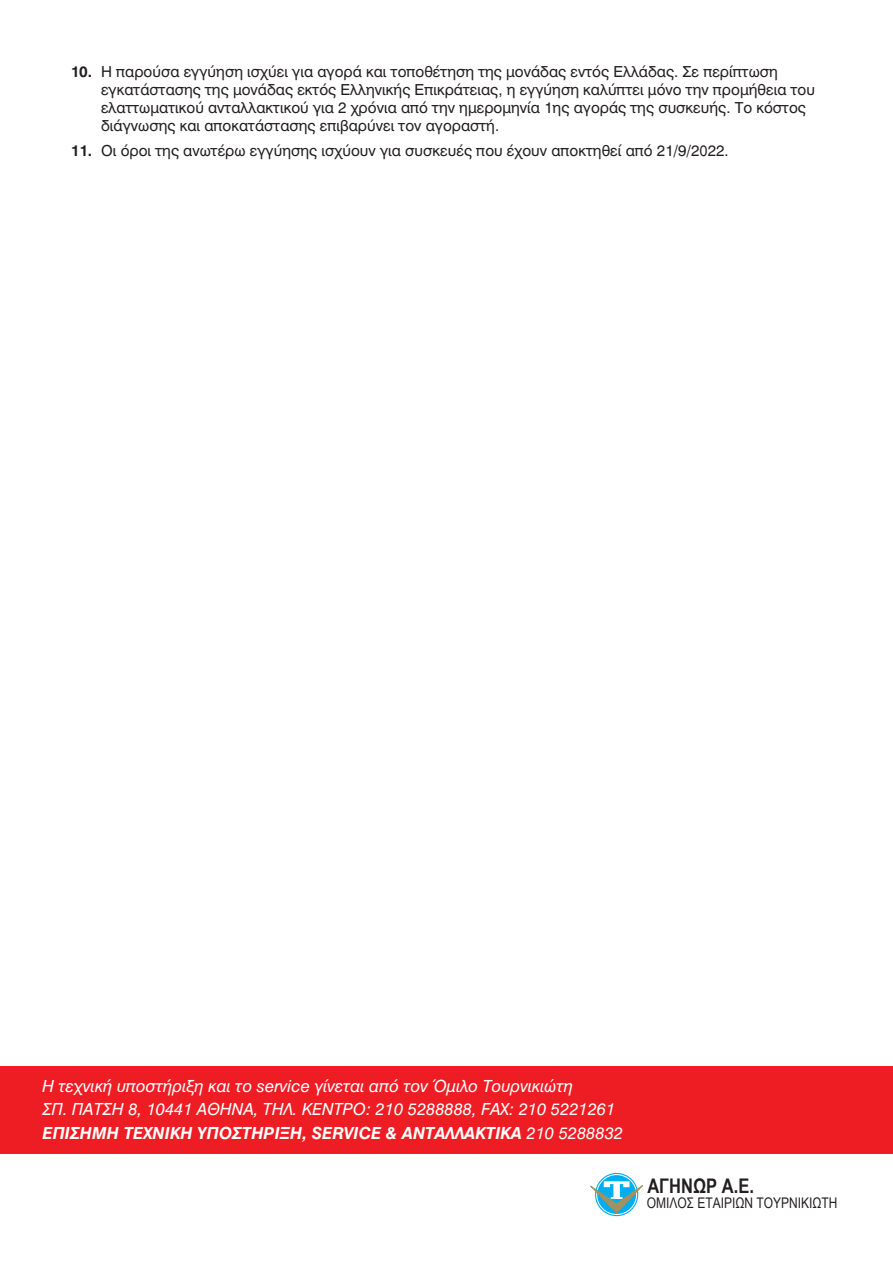
<style>
.page{position:relative;width:893px;height:1263px;background:#fff}
.page>*{position:absolute;margin:0;border:0;box-sizing:border-box;transform-origin:0 0}
.t1{font:700 20.1px "Arial Narrow";color:#231f20}
.t2{font:16.5px "UB Helvetica Italic";color:#fff}
.t3{font:italic 16.5px "UB Helvetica Bold";color:#fff}
.t4{font:15px/18px "UB Helvetica";color:#231f20}
.t5{font:14.7px "Arial Narrow";color:#231f20}
.s1{font-family:"UB Helvetica Bold"}
.s2{font-family:"UB Helvetica Italic";font-style:normal}
</style>
<div class="page">
<div style="left:0;top:1066px;width:893px;height:88px;background:#ee1d23"></div>
<svg style="left:595px;top:1173px;width:43px;height:43px"></svg>
<div style="left:596px;top:1174px;width:41px;height:41px;border:1px solid #fff;border-radius:50%"></div>
<svg style="left:590px;top:1181px;width:53px;height:33px"></svg>
<p class="t4" style="left:101px;top:62px;width:715px;text-indent:-31px"><span class="s1">10.</span> Η παρούσα εγγύηση ισχύει για αγορά και τοποθέτηση της μονάδας εντός Ελλάδας. Σε περίπτωση εγκατάστασης της μονάδας εκτός Ελληνικής Επικράτειας, η εγγύηση καλύπτει μόνο την προμήθεια του ελαττωματικού ανταλλακτικού για 2 χρόνια από την ημερομηνία 1ης αγοράς της συσκευής. Το κόστος διάγνωσης και αποκατάστασης επιβαρύνει τον αγοραστή.</p>
<p class="t4" style="left:70px;top:141px;width:660px"><span class="s1">11.</span> Οι όροι της ανωτέρω εγγύησης ισχύουν για συσκευές που έχουν αποκτηθεί από 21/9/2022.</p>
<p class="t2" style="left:43px;top:1076px;width:532px">Η τεχνική υποστήριξη και το service γίνεται από τον Όμιλο Τουρνικιώτη</p>
<p class="t2" style="left:43px;top:1099px;width:574px">ΣΠ. ΠΑΤΣΗ 8, 10441 ΑΘΗΝΑ, ΤΗΛ. ΚΕΝΤΡΟ: 210 5288888, FAX: 210 5221261</p>
<p class="t3" style="left:43px;top:1122px;width:582px">ΕΠΙΣΗΜΗ ΤΕΧΝΙΚΗ ΥΠΟΣΤΗΡΙΞΗ, SERVICE &amp; ΑΝΤΑΛΛΑΚΤΙΚΑ <span class="s2">210 5288832</span></p>
<p class="t1" style="left:647px;top:1170px;width:108px">ΑΓΗΝΩΡ A.E.</p>
<p class="t5" style="left:647px;top:1192px;width:192px">ΟΜΙΛΟΣ ΕΤΑΙΡΙΩΝ ΤΟΥΡΝΙΚΙΩΤΗ</p>
</div>
